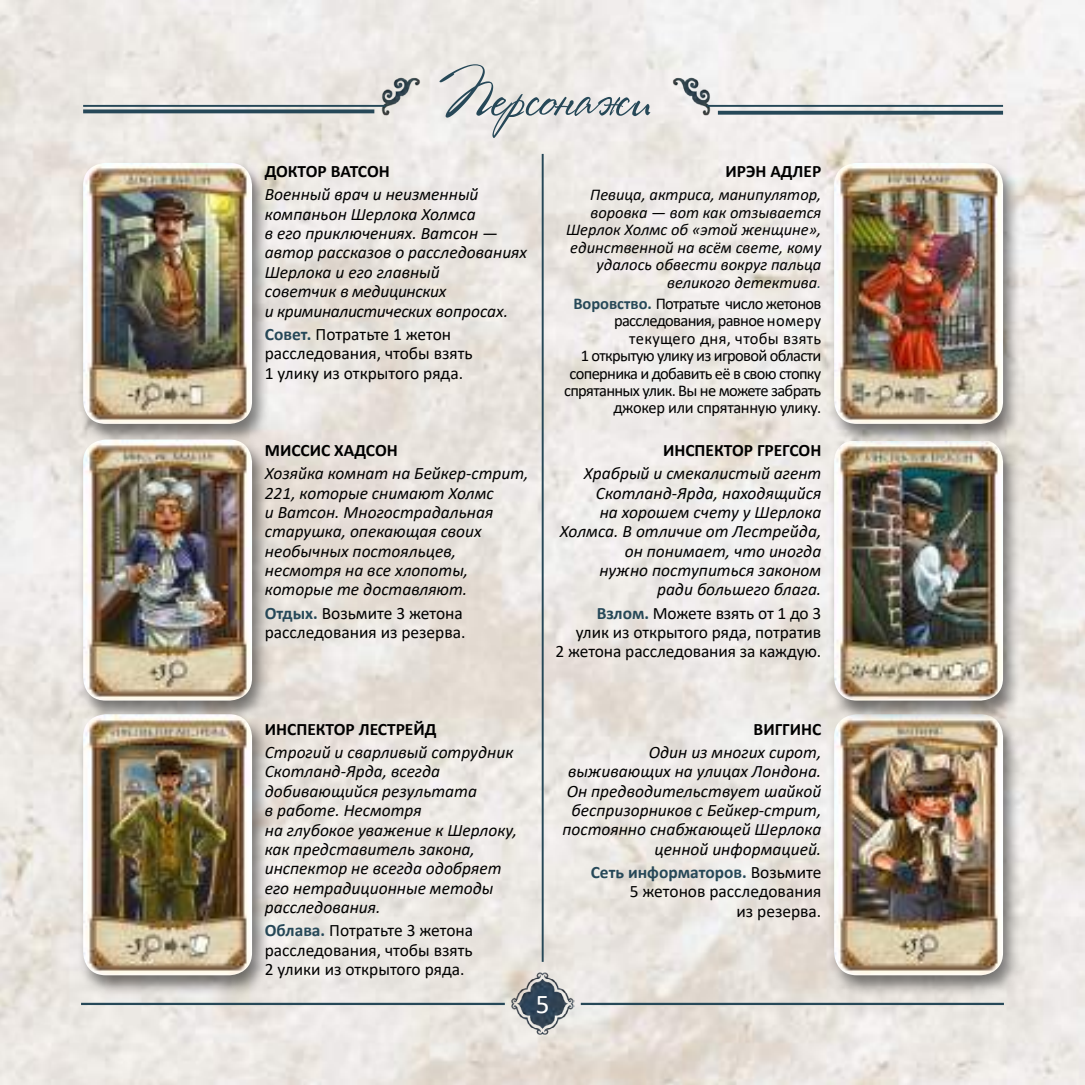
<style>
.page{position:relative;width:1085px;height:1085px;background:#fff}
.page>*{position:absolute;margin:0;border:0;box-sizing:border-box;transform-origin:0 0}
.t1{font:54.23px "Rosa Marena";color:#264858}
.t2{font:27px "Calibri";color:#fff}
.t3{font:italic 17.32px/19.3px "Calibri";color:#000}
.t4{font:17.32px/19.3px "Calibri";color:#000;text-align:right}
.t5{font:700 17.32px "Calibri";color:#000}
.t6{font:16.43px/17.3px "Calibri";letter-spacing:-.04em;color:#000;text-align:right}
.t7{font:italic 16.43px/17.3px "Calibri";color:#000;text-align:right}
.s1{font-weight:700;color:#264858}
.s2{color:#264858}
</style>
<div class="page">
<img style="left:0;top:0;width:1084px;height:1084px">
<img style="left:510px;top:971px;width:64px;height:63px">
<hr style="left:580px;top:1002px;width:423px;height:2px;background:#264858">
<hr style="left:81px;top:1002px;width:423px;height:2px;background:#264858">
<div style="left:77px;top:160px;width:193px;height:285px;background:#000;opacity:.5"></div>
<img style="left:83px;top:163px;width:169px;height:261px">
<div style="left:77px;top:437px;width:193px;height:285px;background:#000;opacity:.5"></div>
<img style="left:83px;top:439px;width:169px;height:261px">
<div style="left:827px;top:711px;width:193px;height:286px;background:#000;opacity:.5"></div>
<img style="left:834px;top:722px;width:168px;height:253px">
<div style="left:827px;top:438px;width:193px;height:284px;background:#000;opacity:.5"></div>
<img style="left:834px;top:445px;width:168px;height:255px">
<div style="left:827px;top:160px;width:193px;height:285px;background:#000;opacity:.5"></div>
<img style="left:834px;top:163px;width:168px;height:261px">
<div style="left:77px;top:711px;width:193px;height:286px;background:#000;opacity:.5"></div>
<img style="left:83px;top:714px;width:169px;height:261px">
<img style="left:379px;top:76px;width:44px;height:43px">
<svg style="left:83px;top:109px;width:291px;height:4px"></svg>
<hr style="left:83px;top:105px;width:302px;height:2px;background:#264858">
<img style="left:669px;top:76px;width:43px;height:43px">
<svg style="left:717px;top:111px;width:285px;height:4px"></svg>
<hr style="left:706px;top:105px;width:296px;height:2px;background:#264858">
<hr style="left:541px;top:154px;width:2px;height:807px;background:#264858">
<h1 class="t1" style="left:438px;top:65px;width:215px">Персонажи</h1>
<p class="t5" style="left:265px;top:159px;width:127px">ДОКТОР ВАТСОН</p>
<p class="t3" style="left:265px;top:184px;width:264px">Военный врач и неизменный компаньон Шерлока Холмса<br>в его приключениях. Ватсон — автор рассказов о расследованиях<br>Шерлока и его главный<br>советчик в медицинских<br>и криминалистических вопросах.</p>
<p class="t4" style="left:265px;top:324px;width:209px;text-align:left"><span class="s1">Совет.</span> Потратьте 1 жетон расследования, чтобы взять<br>1 улику из открытого ряда.</p>
<p class="t5" style="left:265px;top:438px;width:134px">МИССИС ХАДСОН</p>
<p class="t3" style="left:265px;top:463px;width:265px">Хозяйка комнат на Бейкер-стрит,<br>221, которые снимают Холмс<br>и Ватсон. Многострадальная старушка, опекающая своих необычных постояльцев, несмотря на все хлопоты, которые те доставляют.</p>
<p class="t4" style="left:265px;top:602px;width:202px;text-align:left"><span class="s1">Отдых.</span> Возьмите 3 жетона расследования из резерва.</p>
<p class="t5" style="left:725px;top:159px;width:97px">ИРЭН АДЛЕР</p>
<p class="t7" style="left:566px;top:185px;width:257px">Певица, актриса, манипулятор, воровка — вот как отзывается<br>Шерлок Холмс об «этой женщине», единственной на всём свете, кому удалось обвести вокруг пальца великого детектива<span class="s2">.</span></p>
<p class="t6" style="left:564px;top:294px;width:259px"><span class="s1">Воровство.</span> Потратьте число жетонов расследования, равное номеру текущего дня, чтобы взять<br>1 открытую улику из игровой области соперника и добавить её в свою стопку спрятанных улик. Вы не можете забрать джокер или спрятанную улику.</p>
<p class="t5" style="left:663px;top:438px;width:160px">ИНСПЕКТОР ГРЕГСОН</p>
<p class="t3" style="left:560px;top:463px;width:263px;text-align:right">Храбрый и смекалистый агент<br>Скотланд-Ярда, находящийся<br>на хорошем счету у Шерлока<br>Холмса. В отличие от Лестрейда, он понимает, что иногда<br>нужно поступиться законом ради большего блага.</p>
<p class="t4" style="left:555px;top:602px;width:267px"><span class="s1">Взлом.</span> Можете взять от 1 до 3<br>улик из открытого ряда, потратив<br>2 жетона расследования за каждую.</p>
<p class="t5" style="left:265px;top:716px;width:173px">ИНСПЕКТОР ЛЕСТРЕЙД</p>
<p class="t3" style="left:265px;top:741px;width:254px">Строгий и сварливый сотрудник<br>Скотланд-Ярда, всегда добивающийся результата<br>в работе. Несмотря<br>на глубокое уважение к Шерлоку, как представитель закона, инспектор не всегда одобряет его нетрадиционные методы расследования.</p>
<p class="t4" style="left:265px;top:920px;width:210px;text-align:justify"><span class="s1">Облава.</span> Потратьте 3 жетона расследования, чтобы взять 2 улики из открытого ряда.</p>
<p class="t5" style="left:753px;top:716px;width:69px">ВИГГИНС</p>
<p class="t3" style="left:562px;top:741px;width:260px;text-align:right">Один из многих сирот, выживающих на улицах Лондона.<br>Он предводительствует шайкой беспризорников с Бейкер-стрит, постоянно снабжающей Шерлока ценной информацией.</p>
<p class="t4" style="left:590px;top:862px;width:232px"><span class="s1">Сеть информаторов.</span> Возьмите<br>5 жетонов расследования<br>из резерва.</p>
<h2 class="t2" style="left:536px;top:985px;width:15px">5</h2>
</div>
